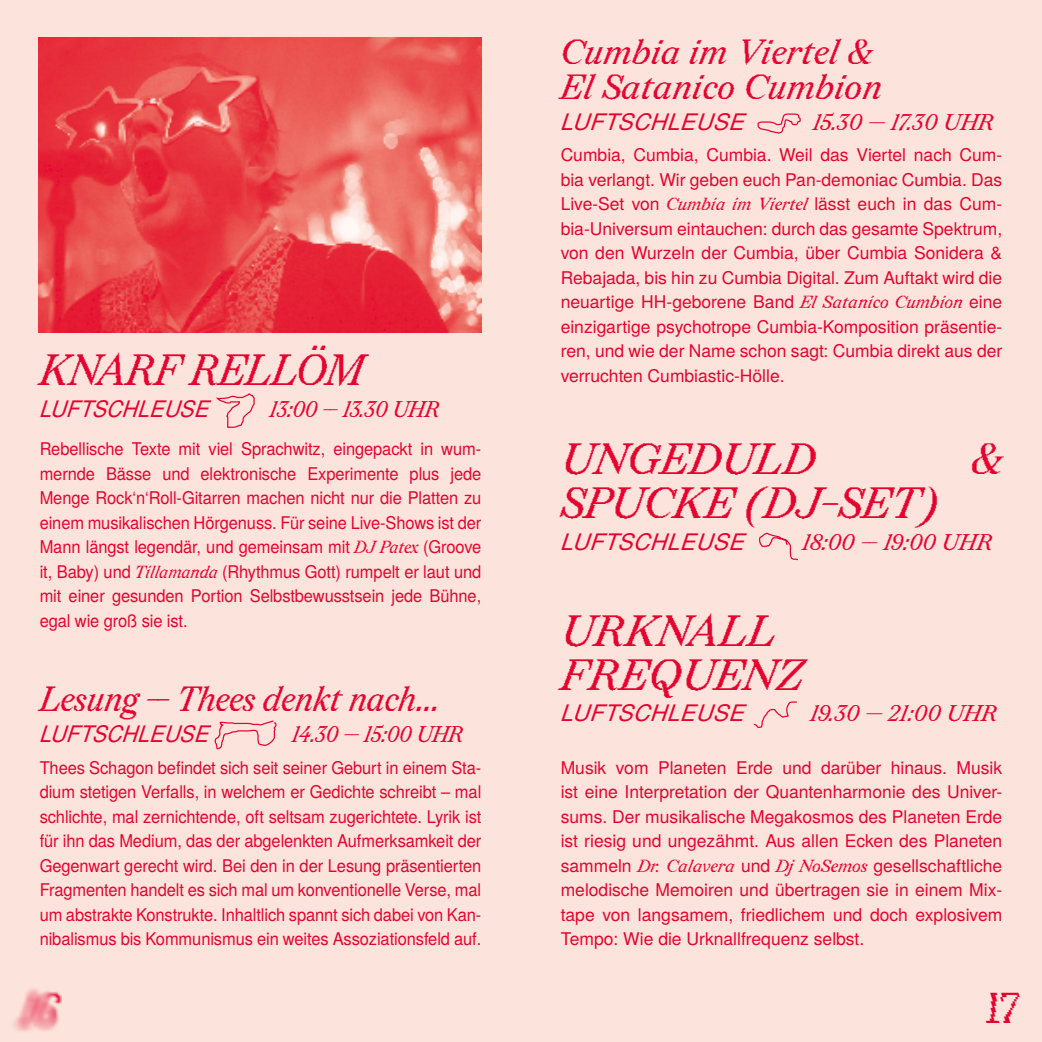
<style>
.page{position:relative;width:1042px;height:1042px;background:#fce3db}
.page>*{position:absolute;margin:0;border:0;box-sizing:border-box;transform-origin:0 0}
.t1{font:italic 43.75px/43.8px "Redaction 20";letter-spacing:.01em;color:#e4032f}
.t2{font:italic 43.75px "Redaction 20";letter-spacing:.01em;color:#e4032f;scale:.94 1}
.t3{font:italic 43.23px "Redaction 50";color:#e4032f}
.t4{font:italic 35px/35px "Redaction 20";letter-spacing:.01em;color:#e4032f}
.t5{font:italic 35px "Redaction 20";letter-spacing:.01em;color:#e4032f;scale:.94 1}
.t6{font:italic 22.75px "Redaction 20";letter-spacing:-.005em;color:#e4032f}
.t7{font:italic 22.75px "Te X Gyre Heros";color:#e4032f}
.t8{font:italic 22.75px "Redaction 20";letter-spacing:-.005em;color:#e4032f;scale:.94 1}
.t9{font:italic 22.75px "Te X Gyre Heros";color:#e4032f;scale:.94 1}
.t10{font:17.5px/24.5px "Te X Gyre Heros";letter-spacing:-.005em;color:#e4032f;text-align:justify}
.t11{font:17.5px/24.5px "Te X Gyre Heros";letter-spacing:-.005em;color:#e4032f;text-align:justify;scale:.94 1}
.s1{font-family:"Redaction 35";font-style:italic}
</style>
<div class="page">
<img style="left:39px;top:38px;width:442px;height:295px">
<img style="left:13px;top:988px;width:49px;height:43px">
<svg style="left:216px;top:393px;width:39px;height:35px"></svg>
<svg style="left:214px;top:720px;width:63px;height:30px"></svg>
<svg style="left:753px;top:701px;width:44px;height:27px"></svg>
<svg style="left:759px;top:533px;width:39px;height:28px"></svg>
<svg style="left:757px;top:113px;width:44px;height:21px"></svg>
<h1 class="t2" style="left:40px;top:344px;width:346px">KNARF RELLÖM</h1>
<h3 class="t9" style="left:40px;top:391px;width:185px">LUFTSCHLEUSE</h3>
<h3 class="t8" style="left:270px;top:395px;width:182px">13:00 -- 13.30 UHR</h3>
<p class="t11" style="left:40px;top:435px;width:471px">Rebellische Texte mit viel Sprachwitz, eingepackt in wum&shy;mernde Bässe und elektronische Experimente plus jede Menge Rock‘n‘Roll-Gitarren machen nicht nur die Platten zu einem musikalischen Hörgenuss. Für seine Live-Shows ist der Mann längst legendär, und gemeinsam mit <span class="s1">DJ Patex</span> (Groove it, Baby) und <span class="s1">Tillamanda</span> (Rhythmus Gott) rumpelt er laut und mit einer gesunden Portion Selbstbewusstsein jede Bühne, egal wie groß sie ist.</p>
<h3 class="t5" style="left:40px;top:678px;width:428px">Lesung -- Thees denkt nach...</h3>
<h3 class="t9" style="left:40px;top:716px;width:185px">LUFTSCHLEUSE</h3>
<h3 class="t8" style="left:292px;top:721px;width:184px">14.30 -- 15:00 UHR</h3>
<p class="t11" style="left:40px;top:754px;width:471px">Thees Schagon befindet sich seit seiner Geburt in einem Sta&shy;dium stetigen Verfalls, in welchem er Gedichte schreibt -- mal schlichte, mal zernichtende, oft seltsam zugerichtete. Lyrik ist für ihn das Medium, das der abgelenkten Aufmerksamkeit der Gegenwart gerecht wird. Bei den in der Lesung präsentierten Fragmenten handelt es sich mal um konventionelle Verse, mal um abstrakte Konstrukte. Inhaltlich spannt sich dabei von Kan&shy;nibalismus bis Kommunismus ein weites Assoziationsfeld auf.</p>
<h3 class="t4" style="left:561px;top:34px;width:323px">Cumbia im Viertel &amp;<br>El Satanico Cumbion</h3>
<h3 class="t7" style="left:561px;top:105px;width:189px">LUFTSCHLEUSE</h3>
<h3 class="t6" style="left:813px;top:109px;width:183px">15.30 -- 17.30 UHR</h3>
<p class="t10" style="left:561px;top:141px;width:443px">Cumbia, Cumbia, Cumbia. Weil das Viertel nach Cum&shy;bia verlangt. Wir geben euch Pan-demoniac Cumbia. Das Live-Set von <span class="s1">Cumbia im Viertel</span> lässt euch in das Cum&shy;bia-Universum eintauchen: durch das gesamte Spektrum, von den Wurzeln der Cumbia, über Cumbia Sonidera &amp; Rebajada, bis hin zu Cumbia Digital. Zum Auftakt wird die neuartige HH-geborene Band <span class="s1">El Satanico Cumbion</span> eine einzigartige psychotrope Cumbia-Komposition präsentie&shy;ren, und wie der Name schon sagt: Cumbia direkt aus der verruchten Cumbiastic-Hölle.</p>
<h1 class="t1" style="left:561px;top:438px;width:256px">UNGEDULD</h1>
<h1 class="t1" style="left:971px;top:438px;width:32px">&amp;</h1>
<h1 class="t1" style="left:561px;top:481px;width:379px">SPUCKE (DJ-SET)</h1>
<h3 class="t7" style="left:561px;top:524px;width:189px">LUFTSCHLEUSE</h3>
<h3 class="t6" style="left:802px;top:528px;width:192px">18:00 -- 19:00 UHR</h3>
<h1 class="t1" style="left:561px;top:609px;width:243px">URKNALL<br>FREQUENZ</h1>
<h3 class="t7" style="left:561px;top:695px;width:189px">LUFTSCHLEUSE</h3>
<h3 class="t6" style="left:810px;top:700px;width:189px">19.30 -- 21:00 UHR</h3>
<p class="t10" style="left:561px;top:754px;width:443px">Musik vom Planeten Erde und darüber hinaus. Musik ist eine Interpretation der Quantenharmonie des Univer&shy;sums. Der musikalische Megakosmos des Planeten Erde ist riesig und ungezähmt. Aus allen Ecken des Planeten sammeln <span class="s1">Dr. Calavera</span> und <span class="s1">Dj NoSemos</span> gesellschaftliche melodische Memoiren und übertragen sie in einem Mix&shy;tape von langsamem, friedlichem und doch explosivem Tempo: Wie die Urknallfrequenz selbst.</p>
<h2 class="t3" style="left:989px;top:984px;width:36px">17</h2>
</div>
